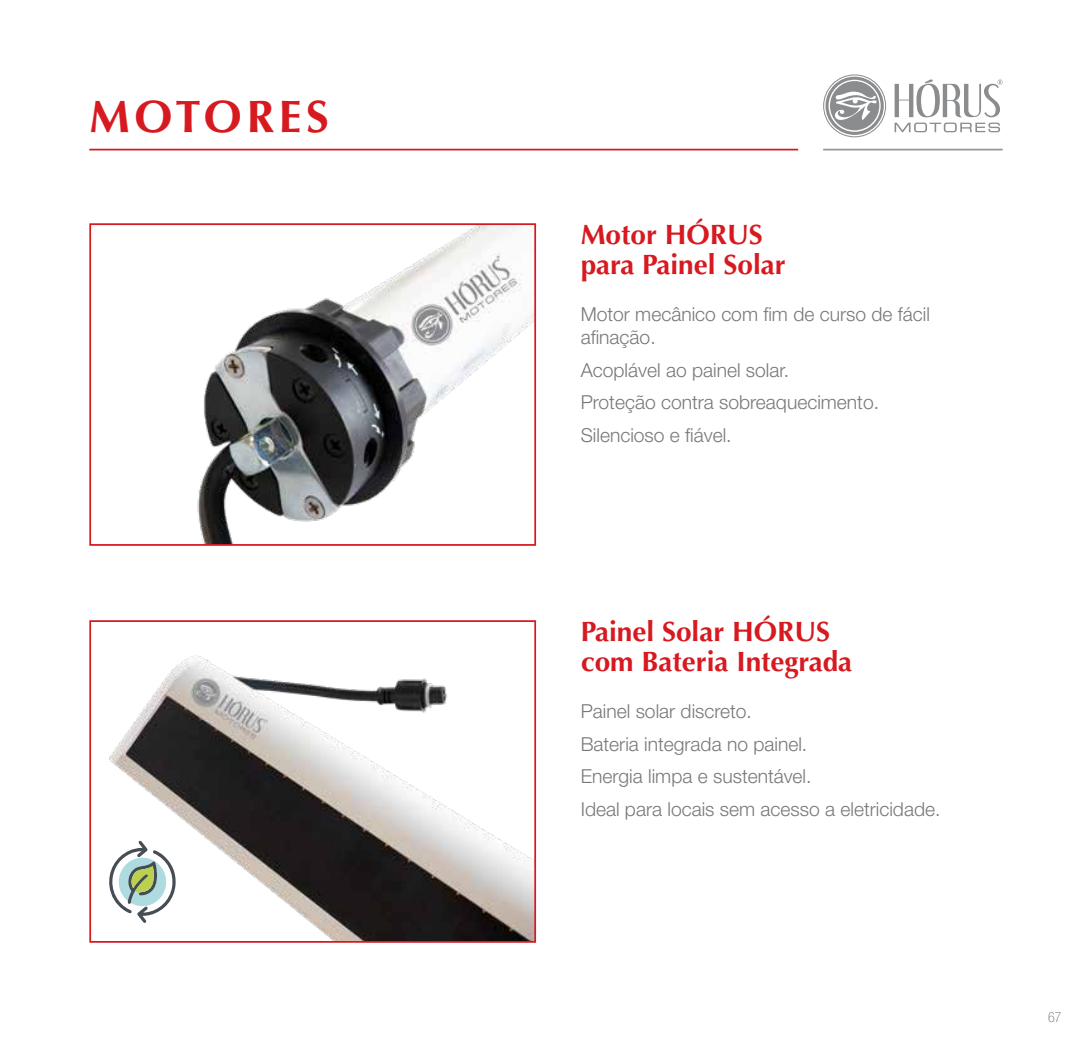
<style>
.page{position:relative;width:1092px;height:1042px;background:#fff}
.page>*{position:absolute;margin:0;border:0;box-sizing:border-box;transform-origin:0 0}
.t1{font:700 45.5px "Optima LT Std";letter-spacing:.1em;color:#d71920}
.t2{font:700 28px/29.8px "Optima LT Std";color:#d71920}
.t3{font:300 19.25px/32.7px "Helvetica Neue LT Std";color:#77787b}
.t4{font:100 condensed 14px "Helvetica Neue LT Std";color:#6d6e71}
</style>
<div class="page">
<img style="left:197px;top:226px;width:336px;height:317px">
<div style="left:89px;top:223px;width:447px;height:323px;border:2px solid #d71920"></div>
<img style="left:109px;top:655px;width:424px;height:285px">
<div style="left:89px;top:620px;width:447px;height:323px;border:2px solid #d71920"></div>
<hr style="left:89px;top:149px;width:709px;height:1px;background:#d71920">
<hr style="left:823px;top:149px;width:179px;height:1px;background:#949594">
<svg style="left:823px;top:74px;width:63px;height:63px"></svg>
<svg style="left:894px;top:79px;width:108px;height:38px"></svg>
<svg style="left:894px;top:123px;width:105px;height:9px"></svg>
<svg style="left:109px;top:840px;width:67px;height:83px"></svg>
<h1 class="t1" style="left:89px;top:90px;width:241px">MOTORES</h1>
<h2 class="t2" style="left:580px;top:220px;width:206px">Motor HÓRUS para Painel Solar</h2>
<p class="t3" style="left:580px;top:302px;width:351px;line-height:22.8px">Motor mecânico com fim de curso de fácil afinação.</p>
<p class="t3" style="left:580px;top:353px;width:300px">Acoplável ao painel solar.<br>Proteção contra sobreaquecimento.<br>Silencioso e fiável.</p>
<h2 class="t2" style="left:580px;top:617px;width:273px">Painel Solar HÓRUS com Bateria Integrada</h2>
<p class="t3" style="left:580px;top:694px;width:361px">Painel solar discreto.<br>Bateria integrada no painel.<br>Energia limpa e sustentável.<br>Ideal para locais sem acesso a eletricidade.</p>
<p class="t4" style="left:1047px;top:1009px;width:15px">67</p>
</div>
